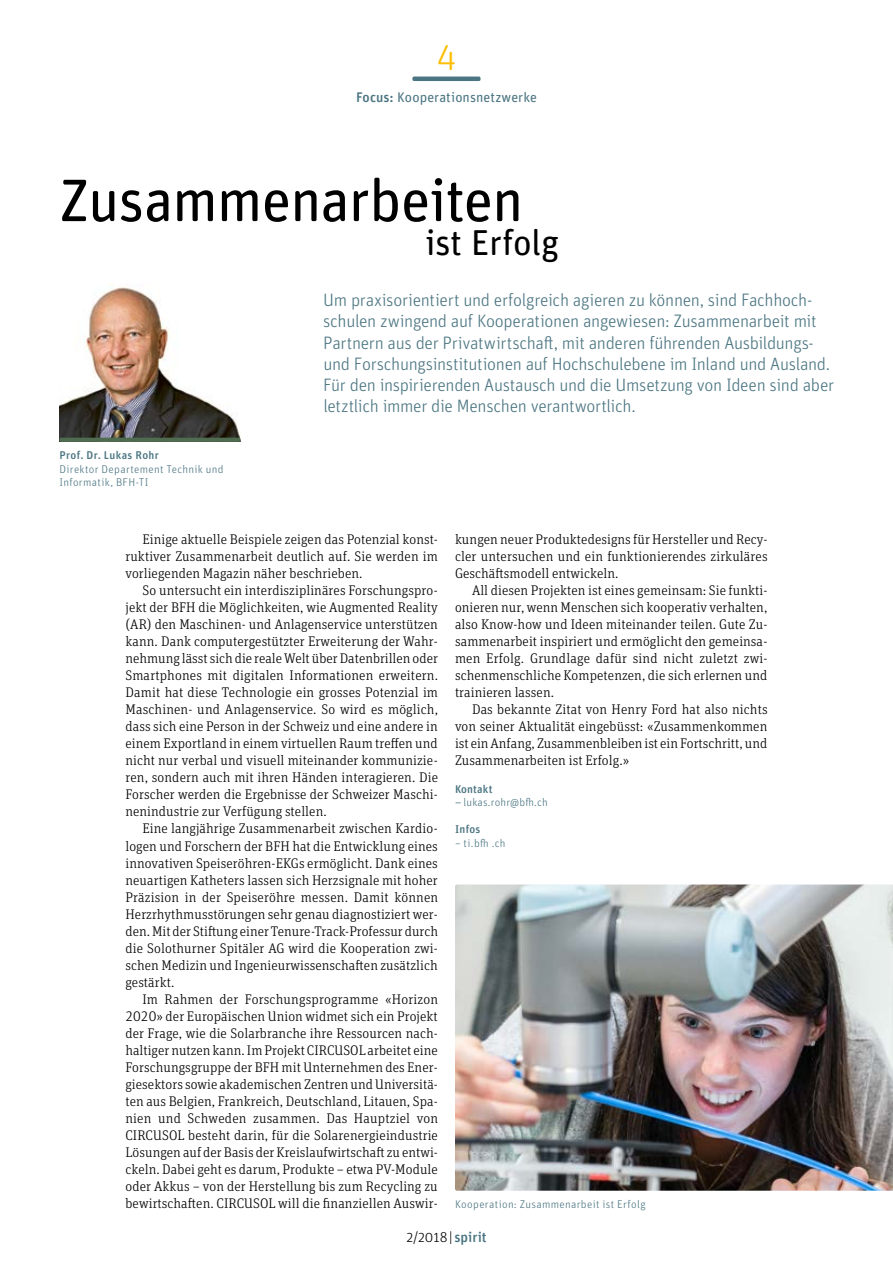
<style>
.page{position:relative;width:893px;height:1263px;background:#fff}
.page>*{position:absolute;margin:0;border:0;box-sizing:border-box;transform-origin:0 0}
.t1{font:60px "Unit Rounded Pro";letter-spacing:-.02em;color:#000}
.t2{font:36px "Unit Rounded Pro";letter-spacing:-.015em;color:#000}
.t3{font:300 36px "Unit Rounded Pro";color:#fbbe00}
.t4{font:300 18px/21.3px "Unit Rounded Pro";letter-spacing:-.02em;color:#4b7582}
.t5{font:300 14.25px "Unit Rounded Pro";color:#000}
.t6{font:300 13.95px/17px "Unit Slab Pro";letter-spacing:.005em;color:#000;text-align:justify}
.t7{font:13.95px "Unit Rounded Pro";letter-spacing:.005em;color:#4b7582}
.t8{font:300 11.25px/13.6px "Unit Rounded Pro";letter-spacing:.03em;color:#4b7582}
.t9{font:500 11.25px "Unit Rounded Pro";letter-spacing:.025em;color:#4b7582}
.s1{font-weight:500}
.s2{font-family:"Unit Slab Pro";font-weight:400}
.s3{font-weight:500;color:#4b7582}
</style>
<div class="page">
<hr style="left:412px;top:77px;width:68px;height:4px;background:#4b7582;border-radius:2px">
<img style="left:60px;top:283px;width:180px;height:155px">
<hr style="left:60px;top:438px;width:180px;height:4px;background:#4f6c50;border-radius:2px">
<img style="left:455px;top:884px;width:438px;height:307px">
<h2 class="t3" style="left:437px;top:33px;width:21px">4</h2>
<p class="t7" style="left:356px;top:88px;width:182px"><span class="s1">Focus:</span> Kooperationsnetzwerke</p>
<h1 class="t1" style="left:60px;top:159px;width:465px">Zusammenarbeiten</h1>
<h2 class="t2" style="left:425px;top:218px;width:136px">ist Erfolg</h2>
<p class="t9" style="left:60px;top:447px;width:101px">Prof. Dr. Lukas Rohr</p>
<p class="t8" style="left:60px;top:462px;width:166px">Direktor Departement Technik und<br>Informatik, BFH-TI</p>
<p class="t4" style="left:323px;top:289px;width:512px">Um praxisorientiert und erfolgreich agieren zu können, sind Fachhoch&shy;schulen zwingend auf Kooperationen angewiesen: Zusammenarbeit mit Partnern aus der Privatwirtschaft, mit anderen führenden Ausbildungs&shy;und Forschungsinstitutionen auf Hochschulebene im Inland und Ausland.<br>Für den inspirierenden Austausch und die Umsetzung von Ideen sind aber letztlich immer die Menschen verantwortlich.</p>
<p class="t6" style="left:125px;top:531px;width:314px;text-indent:17px">Einige aktuelle Beispiele zeigen das Potenzial konst&shy;ruktiver Zusammenarbeit deutlich auf. Sie werden im vorliegenden Magazin näher beschrieben.</p>
<p class="t6" style="left:125px;top:582px;width:314px;text-indent:17px">So untersucht ein interdisziplinäres Forschungspro&shy;jekt der BFH die Möglichkeiten, wie Augmented Reality (AR) den Maschinen- und Anlagenservice unterstützen kann. Dank computergestützter Erweiterung der Wahr&shy;nehmung lässt sich die reale Welt über Datenbrillen oder Smartphones mit digitalen Informationen erweitern.<br>Damit hat diese Technologie ein grosses Potenzial im Maschinen- und Anlagenservice. So wird es möglich, dass sich eine Person in der Schweiz und eine andere in einem Exportland in einem virtuellen Raum treffen und nicht nur verbal und visuell miteinander kommunizie&shy;ren, sondern auch mit ihren Händen interagieren. Die Forscher werden die Ergebnisse der Schweizer Maschi&shy;nenindustrie zur Verfügung stellen.</p>
<p class="t6" style="left:125px;top:820px;width:314px;text-indent:17px">Eine langjährige Zusammenarbeit zwischen Kardio&shy;logen und Forschern der BFH hat die Entwicklung eines innovativen Speiseröhren-EKGs ermöglicht. Dank eines neuartigen Katheters lassen sich Herzsignale mit hoher Präzision in der Speiseröhre messen. Damit können Herzrhythmusstörungen sehr genau diagnostiziert wer&shy;den. Mit der Stiftung einer Tenure-Track-Professur durch die Solothurner Spitäler AG wird die Kooperation zwi&shy;schen Medizin und Ingenieurwissenschaften zusätzlich gestärkt.</p>
<p class="t6" style="left:125px;top:990px;width:314px;text-indent:17px">Im Rahmen der Forschungsprogramme «Horizon 2020» der Europäischen Union widmet sich ein Projekt der Frage, wie die Solarbranche ihre Ressourcen nach&shy;haltiger nutzen kann. Im Projekt CIRCUSOL arbeitet eine Forschungsgruppe der BFH mit Unternehmen des Ener&shy;giesektors sowie akademischen Zentren und Universitä&shy;ten aus Belgien, Frankreich, Deutschland, Litauen, Spa&shy;nien und Schweden zusammen. Das Hauptziel von CIRCUSOL besteht darin, für die Solarenergieindustrie Lösungen auf der Basis der Kreislaufwirtschaft zu entwi&shy;ckeln. Dabei geht es darum, Produkte – etwa PV-Module oder Akkus – von der Herstellung bis zum Recycling zu bewirtschaften. CIRCUSOL will die finanziellen Auswir-</p>
<p class="t6" style="left:455px;top:531px;width:314px">kungen neuer Produktedesigns für Hersteller und Recy&shy;cler untersuchen und ein funktionierendes zirkuläres Geschäftsmodell entwickeln.</p>
<p class="t6" style="left:455px;top:582px;width:314px;text-indent:17px">All diesen Projekten ist eines gemeinsam: Sie funkti&shy;onieren nur, wenn Menschen sich kooperativ verhalten, also Know-how und Ideen miteinander teilen. Gute Zu&shy;sammenarbeit inspiriert und ermöglicht den gemeinsa&shy;men Erfolg. Grundlage dafür sind nicht zuletzt zwi&shy;schenmenschliche Kompetenzen, die sich erlernen und trainieren lassen.</p>
<p class="t6" style="left:455px;top:701px;width:314px;text-indent:17px">Das bekannte Zitat von Henry Ford hat also nichts von seiner Aktualität eingebüsst: «Zusammenkommen ist ein Anfang, Zusammenbleiben ist ein Fortschritt, und Zusammenarbeiten ist Erfolg.»</p>
<p class="t9" style="left:455px;top:781px;width:39px">Kontakt</p>
<p class="t8" style="left:455px;top:795px;width:94px"><span class="s2">–</span> lukas.rohr@bfh.ch</p>
<p class="t9" style="left:455px;top:822px;width:27px">Infos</p>
<p class="t8" style="left:455px;top:836px;width:52px">– ti.bfh .ch</p>
<p class="t8" style="left:455px;top:1197px;width:192px">Kooperation: Zusammenarbeit ist Erfolg</p>
<p class="t5" style="left:406px;top:1228px;width:82px">2/2018| <span class="s3">spirit</span></p>
</div>
